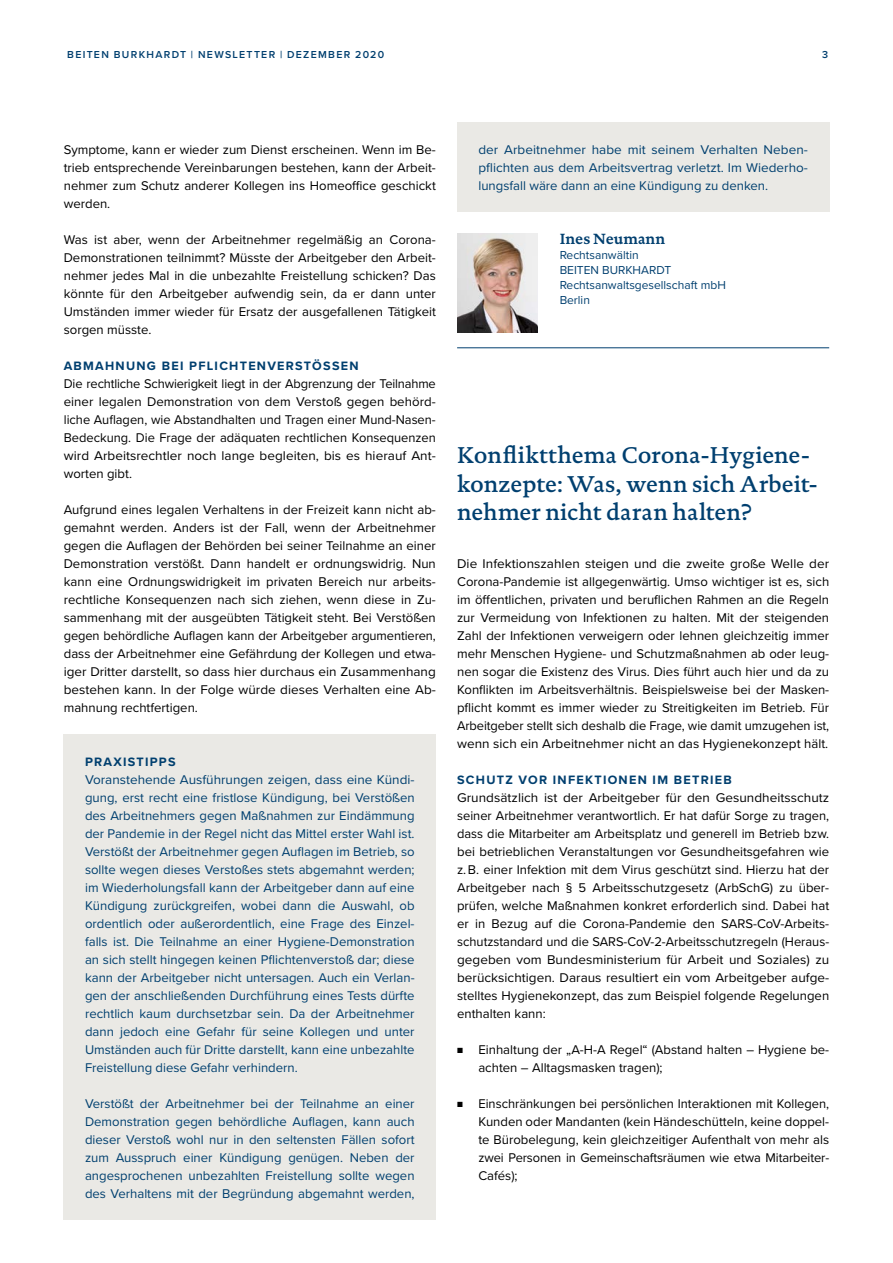
<style>
.page{position:relative;width:893px;height:1263px;background:#fff}
.page>*{position:absolute;margin:0;border:0;box-sizing:border-box;transform-origin:0 0}
.t1{font:500 23.25px/28.5px "DTL Documenta TOT";color:#003f6f}
.t2{font:700 15px "DTL Documenta TOT";color:#003f6f}
.t3{font:13.2px/18px "Proxima Nova";color:#000;text-align:justify}
.t4{font:13.2px/18px "Proxima Nova";color:#003f6f;text-align:justify}
.t5{font:700 12.6px "Proxima Nova";letter-spacing:.1em;color:#003f6f}
.t6{font:12px/15px "Proxima Nova";color:#003f6f}
.t7{font:600 10.5px "Proxima Nova";letter-spacing:.125em;color:#003f6f}
.s1{font-size:9px}
</style>
<div class="page">
<div style="left:64px;top:734px;width:372px;height:485px;background:#eae9e5"></div>
<img style="left:457px;top:233px;width:81px;height:99px">
<div style="left:457px;top:122px;width:372px;height:90px;background:#eae9e5"></div>
<hr style="left:457px;top:347px;width:372px;height:1px;background:#003f6f">
<p class="t7" style="left:67px;top:47px;width:318px">BEITEN BURKHARDT | NEWSLETTER | DEZEMBER 2020</p>
<p class="t7" style="left:822px;top:47px;width:8px">3</p>
<p class="t3" style="left:64px;top:140px;width:374px">Symptome, kann er wieder zum Dienst erscheinen. Wenn im Be&shy;trieb entsprechende Vereinbarungen bestehen, kann der Arbeit&shy;nehmer zum Schutz anderer Kollegen ins Homeoffice geschickt werden.</p>
<p class="t3" style="left:64px;top:230px;width:374px">Was ist aber, wenn der Arbeitnehmer regelmäßig an Corona-Demonstrationen teilnimmt? Müsste der Arbeitgeber den Arbeit&shy;nehmer jedes Mal in die unbezahlte Freistellung schicken? Das könnte für den Arbeitgeber aufwendig sein, da er dann unter Umständen immer wieder für Ersatz der ausgefallenen Tätigkeit sorgen müsste.</p>
<p class="t5" style="left:64px;top:356px;width:296px">ABMAHNUNG BEI PFLICHTENVERSTÖSSEN</p>
<p class="t3" style="left:64px;top:374px;width:374px">Die rechtliche Schwierigkeit liegt in der Abgrenzung der Teilnahme einer legalen Demonstration von dem Verstoß gegen behörd&shy;liche Auflagen, wie Abstandhalten und Tragen einer Mund-Nasen-Bedeckung. Die Frage der adäquaten rechtlichen Konsequenzen wird Arbeitsrechtler noch lange begleiten, bis es hierauf Ant&shy;worten gibt.</p>
<p class="t3" style="left:64px;top:500px;width:374px">Aufgrund eines legalen Verhaltens in der Freizeit kann nicht ab&shy;gemahnt werden. Anders ist der Fall, wenn der Arbeitnehmer gegen die Auflagen der Behörden bei seiner Teilnahme an einer Demonstration verstößt. Dann handelt er ordnungswidrig. Nun kann eine Ordnungswidrigkeit im privaten Bereich nur arbeits&shy;rechtliche Konsequenzen nach sich ziehen, wenn diese in Zu&shy;sammenhang mit der ausgeübten Tätigkeit steht. Bei Verstößen gegen behördliche Auflagen kann der Arbeitgeber argumentieren, dass der Arbeitnehmer eine Gefährdung der Kollegen und etwa&shy;iger Dritter darstellt, so dass hier durchaus ein Zusammenhang bestehen kann. In der Folge würde dieses Verhalten eine Ab&shy;mahnung rechtfertigen.</p>
<p class="t5" style="left:85px;top:752px;width:92px">PRAXISTIPPS</p>
<p class="t4" style="left:85px;top:770px;width:331px">Voranstehende Ausführungen zeigen, dass eine Kündi&shy;gung, erst recht eine fristlose Kündigung, bei Verstößen des Arbeitnehmers gegen Maßnahmen zur Eindämmung der Pandemie in der Regel nicht das Mittel erster Wahl ist.<br>Verstößt der Arbeitnehmer gegen Auflagen im Betrieb, so sollte wegen dieses Verstoßes stets abgemahnt werden; im Wiederholungsfall kann der Arbeitgeber dann auf eine Kündigung zurückgreifen, wobei dann die Auswahl, ob ordentlich oder außerordentlich, eine Frage des Einzel&shy;falls ist. Die Teilnahme an einer Hygiene-Demonstration an sich stellt hingegen keinen Pflichtenverstoß dar; diese kann der Arbeitgeber nicht untersagen. Auch ein Verlan&shy;gen der anschließenden Durchführung eines Tests dürfte rechtlich kaum durchsetzbar sein. Da der Arbeitnehmer dann jedoch eine Gefahr für seine Kollegen und unter Umständen auch für Dritte darstellt, kann eine unbezahlte Freistellung diese Gefahr verhindern.</p>
<p class="t4" style="left:85px;top:1094px;width:331px">Verstößt der Arbeitnehmer bei der Teilnahme an einer Demonstration gegen behördliche Auflagen, kann auch dieser Verstoß wohl nur in den seltensten Fällen sofort zum Ausspruch einer Kündigung genügen. Neben der angesprochenen unbezahlten Freistellung sollte wegen des Verhaltens mit der Begründung abgemahnt werden,</p>
<p class="t4" style="left:478px;top:140px;width:331px">der Arbeitnehmer habe mit seinem Verhalten Neben&shy;pflichten aus dem Arbeitsvertrag verletzt. Im Wiederho&shy;lungsfall wäre dann an eine Kündigung zu denken.</p>
<p class="t2" style="left:560px;top:229px;width:107px">Ines Neumann</p>
<p class="t6" style="left:560px;top:247px;width:168px">Rechtsanwältin<br>BEITEN BURKHARDT<br>Rechtsanwaltsgesellschaft mbH<br>Berlin</p>
<h1 class="t1" style="left:457px;top:441px;width:362px">Konfliktthema Corona-Hygiene&shy;konzepte: Was, wenn sich Arbeit&shy;nehmer nicht daran halten?</h1>
<p class="t3" style="left:457px;top:554px;width:374px">Die Infektionszahlen steigen und die zweite große Welle der Corona-Pandemie ist allgegenwärtig. Umso wichtiger ist es, sich im öffentlichen, privaten und beruflichen Rahmen an die Regeln zur Vermeidung von Infektionen zu halten. Mit der steigenden Zahl der Infektionen verweigern oder lehnen gleichzeitig immer mehr Menschen Hygiene- und Schutzmaßnahmen ab oder leug&shy;nen sogar die Existenz des Virus. Dies führt auch hier und da zu Konflikten im Arbeitsverhältnis. Beispielsweise bei der Masken&shy;pflicht kommt es immer wieder zu Streitigkeiten im Betrieb. Für Arbeitgeber stellt sich deshalb die Frage, wie damit umzugehen ist, wenn sich ein Arbeitnehmer nicht an das Hygienekonzept hält.</p>
<p class="t5" style="left:457px;top:770px;width:276px">SCHUTZ VOR INFEKTIONEN IM BETRIEB</p>
<p class="t3" style="left:457px;top:788px;width:374px">Grundsätzlich ist der Arbeitgeber für den Gesundheitsschutz seiner Arbeitnehmer verantwortlich. Er hat dafür Sorge zu tragen, dass die Mitarbeiter am Arbeitsplatz und generell im Betrieb bzw. bei betrieblichen Veranstaltungen vor Gesundheitsgefahren wie z. B. einer Infektion mit dem Virus geschützt sind. Hierzu hat der Arbeitgeber nach § 5 Arbeitsschutzgesetz (ArbSchG) zu über&shy;prüfen, welche Maßnahmen konkret erforderlich sind. Dabei hat er in Bezug auf die Corona-Pandemie den SARS-CoV-Arbeits&shy;schutzstandard und die SARS-CoV-2-Arbeitsschutzregeln (Heraus&shy;gegeben vom Bundesministerium für Arbeit und Soziales) zu berücksichtigen. Daraus resultiert ein vom Arbeitgeber aufge&shy;stelltes Hygienekonzept, das zum Beispiel folgende Regelungen enthalten kann:</p>
<p class="t3" style="left:478px;top:1040px;width:352px;text-indent:-21px"><span class="s1">■</span> Einhaltung der „A-H-A Regel“ (Abstand halten – Hygiene be&shy;achten – Alltagsmasken tragen);</p>
<p class="t3" style="left:478px;top:1094px;width:352px;text-indent:-21px"><span class="s1">■</span> Einschränkungen bei persönlichen Interaktionen mit Kollegen, Kunden oder Mandanten (kein Händeschütteln, keine doppel&shy;te Bürobelegung, kein gleichzeitiger Aufenthalt von mehr als zwei Personen in Gemeinschaftsräumen wie etwa Mitarbeiter-Cafés);</p>
</div>
